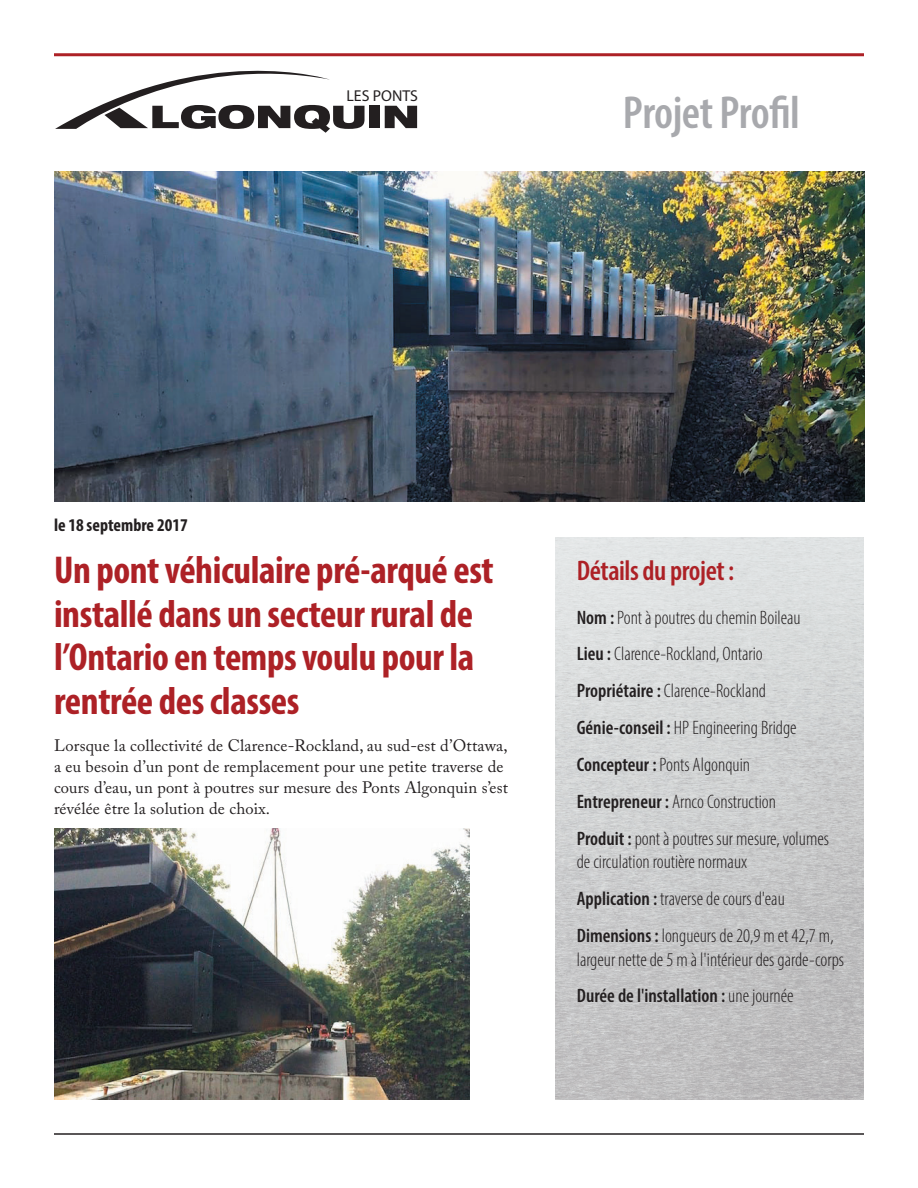
<style>
.page{position:relative;width:918px;height:1188px;background:#fff}
.page>*{position:absolute;margin:0;border:0;box-sizing:border-box;transform-origin:0 0}
.Profile{font:600 condensed 46.5px "Myriad Pro";letter-spacing:-.01em;color:#a8a9ad}
.Head{font:700 condensed 39px/43.5px "Myriad Pro";letter-spacing:-.01em;color:#ad2126}
.Header_Red_2{font:600 condensed 28.5px "Myriad Pro";letter-spacing:-.015em;color:#ad2126}
.Project_details{font:300 condensed 19.5px/23.4px "Myriad Pro";color:#231f20}
.Project_details-2{font:600 condensed 19.5px "Myriad Pro";color:#231f20}
.Date{font:700 condensed 18px "Myriad Pro";color:#231f20}
.copy{font:16.5px/21px "Adobe Caslon Pro";letter-spacing:.01em;color:#231f20}
.t1{font:15.75px "Myriad Pro";color:#231f20}
.s1{font-weight:600}
.s2{font-weight:300}
</style>
<div class="page">
<img style="left:555px;top:538px;width:309px;height:561px">
<hr style="left:54px;top:1133px;width:810px;height:2px;background:#231f20">
<hr style="left:54px;top:53px;width:810px;height:3px;background:#ad2126">
<div style="left:369px;top:106px;width:11px;height:22px;background:#231f20"></div>
<svg style="left:385px;top:106px;width:32px;height:22px"></svg>
<svg style="left:55px;top:53px;width:310px;height:80px"></svg>
<img style="left:54px;top:172px;width:810px;height:329px">
<img style="left:54px;top:828px;width:415px;height:271px">
<p class="t1" style="left:347px;top:86px;width:73px">LES PONTS</p>
<p class="Profile" style="left:623px;top:84px;width:178px">Projet Profil</p>
<p class="Date" style="left:54px;top:514px;width:135px">le 18 septembre 2017</p>
<p class="Head" style="left:54px;top:548px;width:441px">Un pont véhiculaire pré-arqué est installé dans un secteur rural de l’Ontario en temps voulu pour la rentrée des classes</p>
<p class="Header_Red_2" style="left:577px;top:553px;width:159px">Détails du projet :</p>
<p class="Project_details" style="left:577px;top:605px;width:226px"><span class="s1">Nom :</span> Pont à poutres du chemin Boileau</p>
<p class="Project_details" style="left:577px;top:642px;width:188px"><span class="s1">Lieu :</span> Clarence-Rockland, Ontario</p>
<p class="Project_details" style="left:577px;top:679px;width:191px"><span class="s1">Propriétaire :</span> Clarence-Rockland</p>
<p class="Project_details" style="left:577px;top:716px;width:221px"><span class="s1">Génie-conseil :</span> HP Engineering Bridge</p>
<p class="Project_details" style="left:577px;top:753px;width:175px"><span class="s1">Concepteur :</span> Ponts Algonquin</p>
<p class="Project_details" style="left:577px;top:790px;width:201px"><span class="s1">Entrepreneur :</span> Arnco Construction</p>
<p class="Project_details" style="left:577px;top:827px;width:254px"><span class="s1">Produit :</span> pont à poutres sur mesure, volumes de circulation routière normaux</p>
<p class="Project_details" style="left:577px;top:887px;width:210px"><span class="s1">Application :</span> traverse de cours d'eau</p>
<p class="Project_details" style="left:577px;top:924px;width:269px"><span class="s1">Dimensions :</span> longueurs de 20,9 m et 42,7 m, largeur nette de 5 m à l'intérieur des garde-corps</p>
<p class="Project_details-2" style="left:577px;top:984px;width:218px">Durée de l'installation : <span class="s2">une journée</span></p>
<p class="copy" style="left:54px;top:735px;width:456px">Lorsque la collectivité de Clarence-Rockland, au sud-est d’Ottawa, a eu besoin d’un pont de remplacement pour une petite traverse de cours d’eau, un pont à poutres sur mesure des Ponts Algonquin s’est révélée être la solution de choix.</p>
</div>
